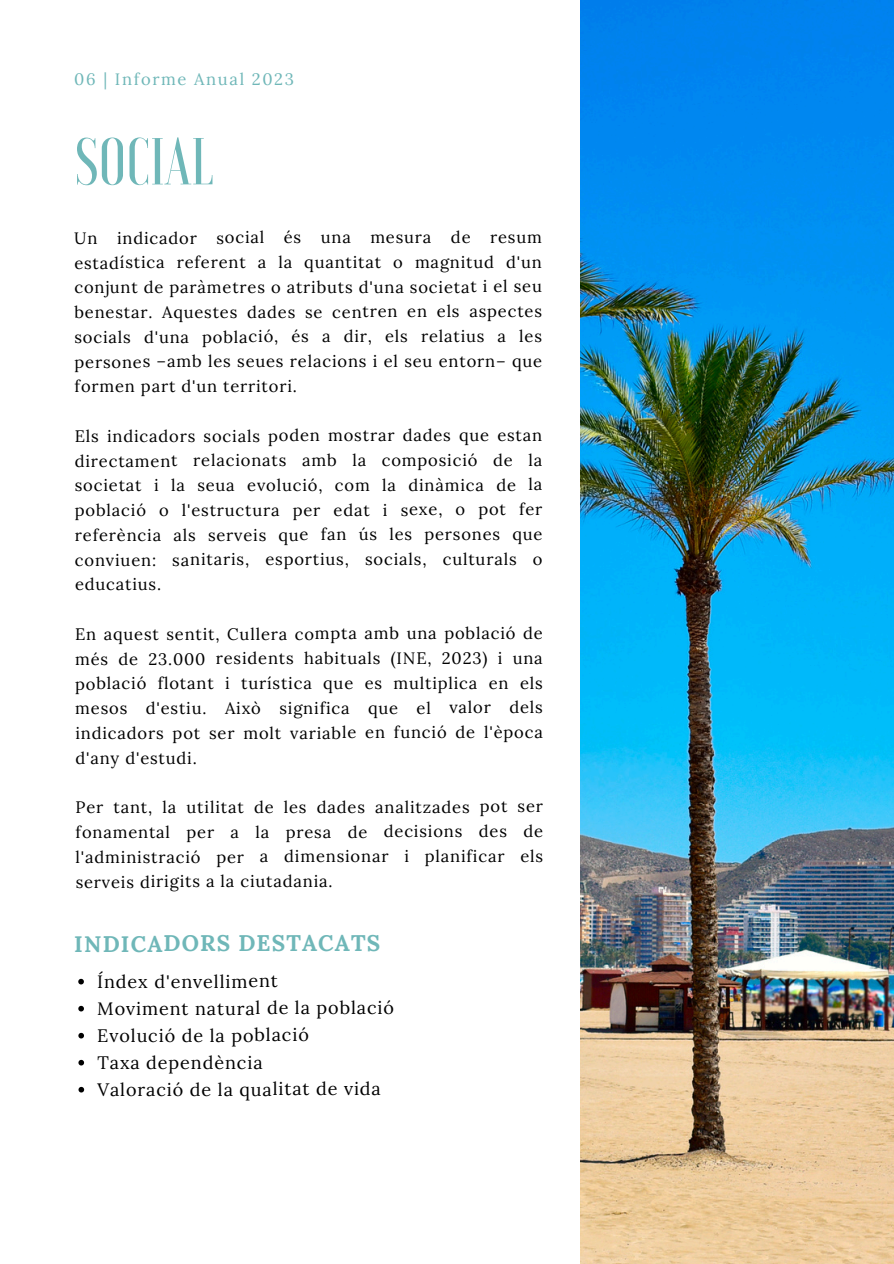
<style>
.page{position:relative;width:894px;height:1264px;background:#fff}
.page>*{position:absolute;margin:0;border:0;box-sizing:border-box;transform-origin:0 0}
.t1{font:500 66.15px "Voga";color:#6fb7b8}
.t2{font:700 22.5px "Lora";letter-spacing:.045em;color:#6fb7b8}
.t3{font:18px "Lora";letter-spacing:.045em;color:#000}
.t4{font:16.5px/24.8px "Lora";letter-spacing:.045em;color:#000;text-align:justify}
.t5{font:16.5px "Lora";letter-spacing:.095em;color:#6fb7b8}
</style>
<div class="page">
<img style="left:580px;top:0;width:313px;height:1263px">
<svg style="left:78px;top:978px;width:6px;height:6px"></svg>
<svg style="left:78px;top:1005px;width:6px;height:6px"></svg>
<svg style="left:78px;top:1032px;width:6px;height:6px"></svg>
<svg style="left:78px;top:1059px;width:6px;height:6px"></svg>
<svg style="left:78px;top:1086px;width:6px;height:6px"></svg>
<p class="t5" style="left:74px;top:68px;width:221px">06 | Informe Anual 2023</p>
<h1 class="t1" style="left:75px;top:128px;width:140px">SOCIAL</h1>
<p class="t4" style="left:74px;top:225px;width:469px">Un indicador social és una mesura de resum estadística referent a la quantitat o magnitud d'un conjunt de paràmetres o atributs d'una societat i el seu benestar. Aquestes dades se centren en els aspectes socials d'una població, és a dir, els relatius a les persones –amb les seues relacions i el seu entorn– que formen part d'un territori.</p>
<p class="t4" style="left:75px;top:423px;width:469px">Els indicadors socials poden mostrar dades que estan directament relacionats amb la composició de la societat i la seua evolució, com la dinàmica de la població o l'estructura per edat i sexe, o pot fer referència als serveis que fan ús les persones que conviuen: sanitaris, esportius, socials, culturals o educatius.</p>
<p class="t4" style="left:75px;top:621px;width:469px">En aquest sentit, Cullera compta amb una població de més de 23.000 residents habituals (INE, 2023) i una població flotant i turística que es multiplica en els mesos d'estiu. Això significa que el valor dels indicadors pot ser molt variable en funció de l'època d'any d'estudi.</p>
<p class="t4" style="left:75px;top:794px;width:469px">Per tant, la utilitat de les dades analitzades pot ser fonamental per a la presa de decisions des de l'administració per a dimensionar i planificar els serveis dirigits a la ciutadania.</p>
<p class="t2" style="left:74px;top:928px;width:307px">INDICADORS DESTACATS</p>
<h2 class="t3" style="left:97px;top:969px;width:182px">Índex d'envelliment</h2>
<p class="t3" style="left:97px;top:996px;width:298px">Moviment natural de la població</p>
<p class="t3" style="left:97px;top:1023px;width:213px">Evolució de la població</p>
<p class="t3" style="left:97px;top:1050px;width:167px">Taxa dependència</p>
<p class="t3" style="left:97px;top:1077px;width:285px">Valoració de la qualitat de vida</p>
</div>
